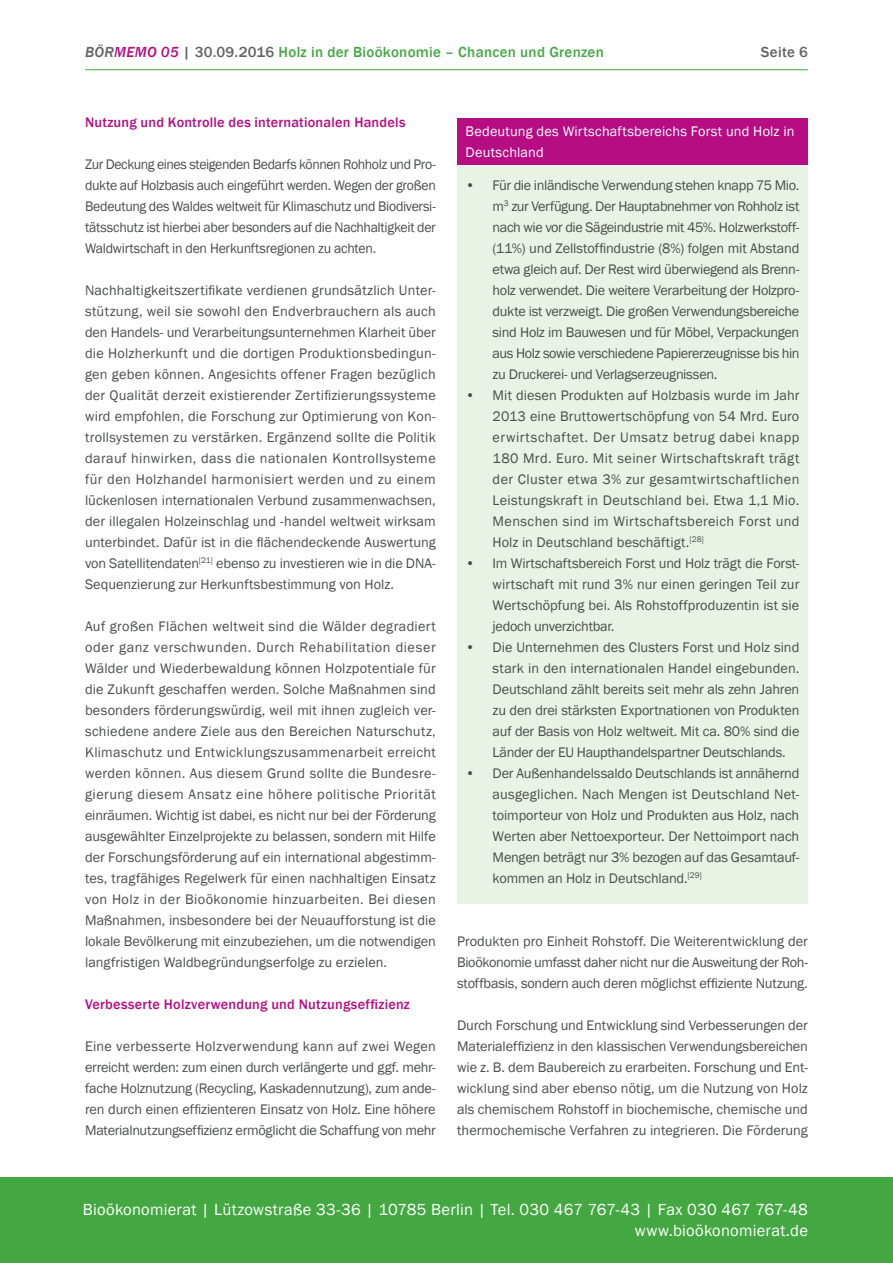
<style>
.page{position:relative;width:893px;height:1263px;background:#fff}
.page>*{position:absolute;margin:0;border:0;box-sizing:border-box;transform-origin:0 0}
.t1{font:16.5px/21px "Franklin Gothic";letter-spacing:.015em;color:#fff;text-align:right}
.t2{font:500 15px "Franklin Gothic";letter-spacing:.02em;color:#43a842}
.t3{font:500 15px "Franklin Gothic";letter-spacing:.02em;color:#636366}
.t4{font:14.25px/21px "Franklin Gothic";letter-spacing:-.01em;color:#4b4c4d;text-align:justify}
.t5{font:500 14.25px "Franklin Gothic";letter-spacing:.015em;color:#b60d82}
.t6{font:14.25px/21px "Franklin Gothic";letter-spacing:.015em;color:#fff}
.s1{font-style:italic;color:#636366}
.s2{font-style:italic;color:#b60d82}
.s3{color:#636366}
</style>
<div class="page">
<div style="left:0;top:1177px;width:893px;height:86px;background:#43a842"></div>
<hr style="left:85px;top:69px;width:723px;height:1px;background:#43a842">
<div style="left:457px;top:118px;width:351px;height:48px;background:#b60d82"></div>
<div style="left:457px;top:166px;width:351px;height:738px;background:#e9f3e5"></div>
<p class="t2" style="left:85px;top:42px;width:520px"><span class="s1">BÖR</span><span class="s2">MEMO 05</span> <span class="s3">| 30.09.2016</span> Holz in der Bioökonomie – Chancen und Grenzen</p>
<p class="t3" style="left:761px;top:42px;width:48px">Seite 6</p>
<p class="t5" style="left:85px;top:113px;width:322px">Nutzung und Kontrolle des internationalen Handels</p>
<p class="t4" style="left:85px;top:154px;width:352px">Zur Deckung eines steigenden Bedarfs können Rohholz und Pro&shy;dukte auf Holzbasis auch eingeführt werden. Wegen der großen Bedeutung des Waldes weltweit für Klimaschutz und Biodiversi&shy;tätsschutz ist hierbei aber besonders auf die Nachhaltigkeit der Waldwirtschaft in den Herkunftsregionen zu achten.</p>
<p class="t4" style="left:85px;top:280px;width:352px">Nachhaltigkeitszertifikate verdienen grundsätzlich Unter&shy;stützung, weil sie sowohl den Endverbrauchern als auch den Handels- und Verarbeitungsunternehmen Klarheit über die Holzherkunft und die dortigen Produktionsbedingun&shy;gen geben können. Angesichts offener Fragen bezüglich der Qualität derzeit existierender Zertifizierungssysteme wird empfohlen, die Forschung zur Optimierung von Kon&shy;trollsystemen zu verstärken. Ergänzend sollte die Politik darauf hinwirken, dass die nationalen Kontrollsysteme für den Holzhandel harmonisiert werden und zu einem lückenlosen internationalen Verbund zusammenwachsen, der illegalen Holzeinschlag und -handel weltweit wirksam unterbindet. Dafür ist in die flächendeckende Auswertung von Satellitendaten<sup>[21]</sup> ebenso zu investieren wie in die DNA-Sequenzierung zur Herkunftsbestimmung von Holz.</p>
<p class="t4" style="left:85px;top:616px;width:352px">Auf großen Flächen weltweit sind die Wälder degradiert oder ganz verschwunden. Durch Rehabilitation dieser Wälder und Wiederbewaldung können Holzpotentiale für die Zukunft geschaffen werden. Solche Maßnahmen sind besonders förderungswürdig, weil mit ihnen zugleich ver&shy;schiedene andere Ziele aus den Bereichen Naturschutz, Klimaschutz und Entwicklungszusammenarbeit erreicht werden können. Aus diesem Grund sollte die Bundesre&shy;gierung diesem Ansatz eine höhere politische Priorität einräumen. Wichtig ist dabei, es nicht nur bei der Förderung ausgewählter Einzelprojekte zu belassen, sondern mit Hilfe der Forschungsförderung auf ein international abgestimm&shy;tes, tragfähiges Regelwerk für einen nachhaltigen Einsatz von Holz in der Bioökonomie hinzuarbeiten. Bei diesen Maßnahmen, insbesondere bei der Neuaufforstung ist die lokale Bevölkerung mit einzubeziehen, um die notwendigen langfristigen Waldbegründungserfolge zu erzielen.</p>
<p class="t5" style="left:85px;top:996px;width:326px">Verbesserte Holzverwendung und Nutzungseffizienz</p>
<p class="t4" style="left:85px;top:1036px;width:352px">Eine verbesserte Holzverwendung kann auf zwei Wegen erreicht werden: zum einen durch verlängerte und ggf. mehr&shy;fache Holznutzung (Recycling, Kaskadennutzung), zum ande&shy;ren durch einen effizienteren Einsatz von Holz. Eine höhere Materialnutzungseffizienz ermöglicht die Schaffung von mehr</p>
<p class="t6" style="left:466px;top:121px;width:330px">Bedeutung des Wirtschaftsbereichs Forst und Holz in<br>Deutschland</p>
<p class="t4" style="left:493px;top:175px;width:308px;text-indent:-27px">• Für die inländische Verwendung stehen knapp 75 Mio. m<sup>3</sup> zur Verfügung. Der Hauptabnehmer von Rohholz ist nach wie vor die Sägeindustrie mit 45%. Holzwerkstoff-(11%) und Zellstoffindustrie (8%) folgen mit Abstand etwa gleich auf. Der Rest wird überwiegend als Brenn&shy;holz verwendet. Die weitere Verarbeitung der Holzpro&shy;dukte ist verzweigt. Die großen Verwendungsbereiche sind Holz im Bauwesen und für Möbel, Verpackungen aus Holz sowie verschiedene Papiererzeugnisse bis hin zu Druckerei- und Verlagserzeugnissen.</p>
<p class="t4" style="left:493px;top:385px;width:308px;text-indent:-27px">• Mit diesen Produkten auf Holzbasis wurde im Jahr 2013 eine Bruttowertschöpfung von 54 Mrd. Euro erwirtschaftet. Der Umsatz betrug dabei knapp 180 Mrd. Euro. Mit seiner Wirtschaftskraft trägt der Cluster etwa 3% zur gesamtwirtschaftlichen Leistungskraft in Deutschland bei. Etwa 1,1 Mio.<br>Menschen sind im Wirtschaftsbereich Forst und Holz in Deutschland beschäftigt.<sup>[28]</sup></p>
<p class="t4" style="left:493px;top:553px;width:308px;text-indent:-27px">• Im Wirtschaftsbereich Forst und Holz trägt die Forst&shy;wirtschaft mit rund 3% nur einen geringen Teil zur Wertschöpfung bei. Als Rohstoffproduzentin ist sie jedoch unverzichtbar.</p>
<p class="t4" style="left:493px;top:637px;width:308px;text-indent:-27px">• Die Unternehmen des Clusters Forst und Holz sind stark in den internationalen Handel eingebunden.<br>Deutschland zählt bereits seit mehr als zehn Jahren zu den drei stärksten Exportnationen von Produkten auf der Basis von Holz weltweit. Mit ca. 80% sind die Länder der EU Haupthandelspartner Deutschlands.</p>
<p class="t4" style="left:493px;top:763px;width:308px;text-indent:-27px">• Der Außenhandelssaldo Deutschlands ist annähernd ausgeglichen. Nach Mengen ist Deutschland Net&shy;toimporteur von Holz und Produkten aus Holz, nach Werten aber Nettoexporteur. Der Nettoimport nach Mengen beträgt nur 3% bezogen auf das Gesamtauf&shy;kommen an Holz in Deutschland.<sup>[29]</sup></p>
<p class="t4" style="left:457px;top:931px;width:352px">Produkten pro Einheit Rohstoff. Die Weiterentwicklung der Bioökonomie umfasst daher nicht nur die Ausweitung der Roh&shy;stoffbasis, sondern auch deren möglichst effiziente Nutzung.</p>
<p class="t4" style="left:457px;top:1015px;width:352px">Durch Forschung und Entwicklung sind Verbesserungen der Materialeffizienz in den klassischen Verwendungsbereichen wie z. B. dem Baubereich zu erarbeiten. Forschung und Ent&shy;wicklung sind aber ebenso nötig, um die Nutzung von Holz als chemischem Rohstoff in biochemische, chemische und thermochemische Verfahren zu integrieren. Die Förderung</p>
<p class="t1" style="left:83px;top:1200px;width:726px">Bioökonomierat | Lützowstraße 33-36 | 10785 Berlin | Tel. 030 467 767-43 | Fax 030 467 767-48 www.bioökonomierat.de</p>
</div>
